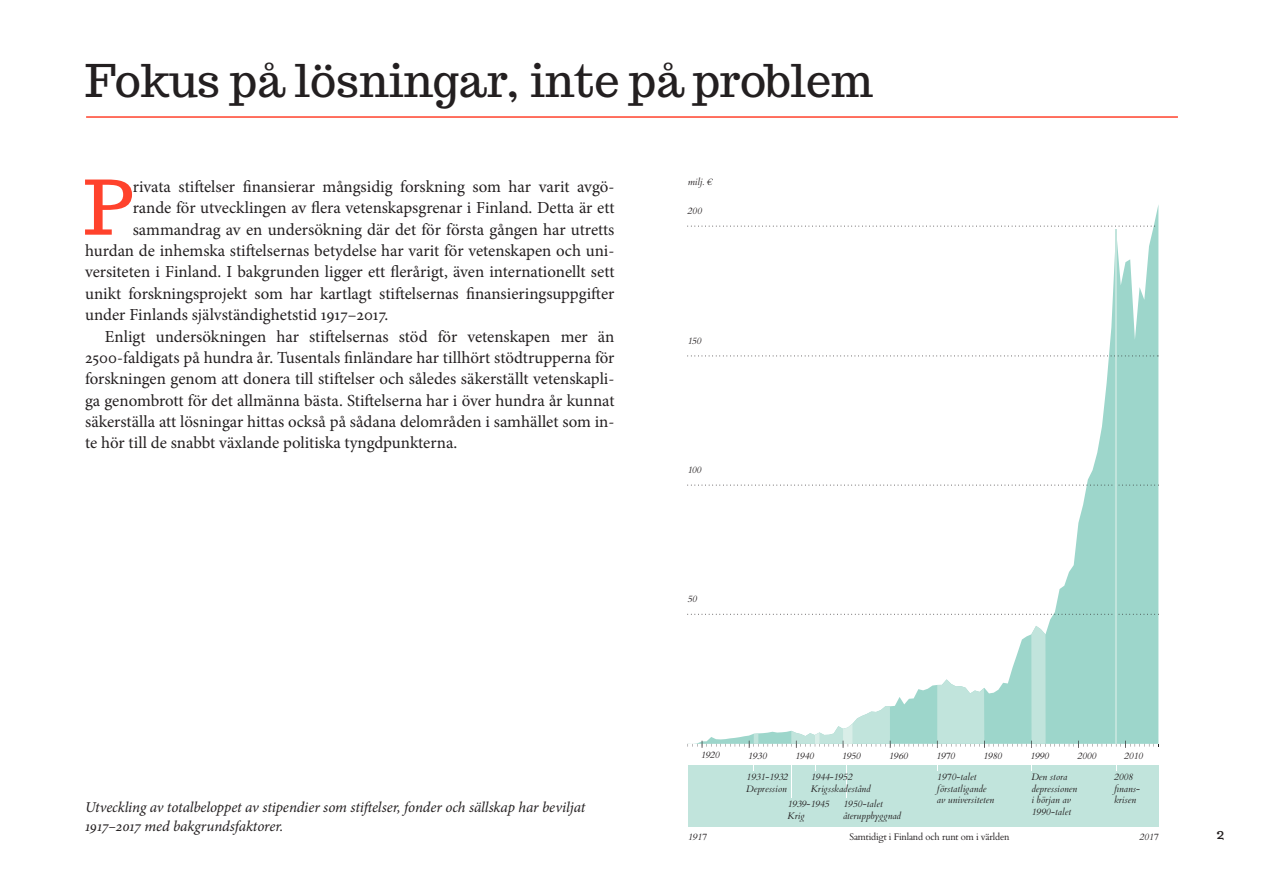
<style>
.page{position:relative;width:1263px;height:893px;background:#fff}
.page>*{position:absolute;margin:0;border:0;box-sizing:border-box;transform-origin:0 0}
.leipis{font:75px "Trocchi";color:#ff422c}
.t1{font:45px "Trocchi";color:#231f20}
.leipis-2{font:16.8px "Minion Pro";color:#231f20}
.leipis_sis{font:16.8px/21.3px "Minion Pro";color:#231f20;text-align:justify}
.kuvatekstit{font:italic 15px/19.5px "Minion Pro";letter-spacing:-.005em;color:#231f20}
.t2{font:15px "Trocchi";color:#231f20}
.t3{font:italic 9.45px/11.4px "Cardo";color:#231f20}
.t4{font:9.45px "Cardo";letter-spacing:-.02em;color:#231f20}
.t5{font:italic 9.45px/11.4px "Cardo";letter-spacing:-.02em;color:#231f20}
</style>
<div class="page">
<hr style="left:86px;top:116px;width:1092px;height:2px;background:#ff422c">
<div style="left:688px;top:766px;width:470px;height:61px;background:#c1e4dc"></div>
<hr style="left:846px;top:766px;width:1px;height:32px;background:#fff">
<svg style="left:691px;top:207px;width:467px;height:419px"></svg>
<svg style="left:687px;top:614px;width:472px;height:1px"></svg>
<svg style="left:687px;top:485px;width:472px;height:1px"></svg>
<svg style="left:687px;top:355px;width:472px;height:1px"></svg>
<svg style="left:687px;top:226px;width:468px;height:1px"></svg>
<hr style="left:1115px;top:229px;width:2px;height:515px;background:#c1e4dc">
<svg style="left:688px;top:626px;width:471px;height:122px"></svg>
<hr style="left:791px;top:766px;width:1px;height:32px;background:#fff">
<p class="t1" style="left:85px;top:51px;width:790px">Fokus på lösningar, inte på problem</p>
<p class="leipis" style="left:84px;top:158px;width:50px">P</p>
<p class="leipis-2" style="left:133px;top:175px;width:483px">rivata stiftelser finansierar mångsidig forskning som har varit avgö-</p>
<p class="leipis-2" style="left:133px;top:197px;width:483px">rande för utvecklingen av flera vetenskapsgrenar i Finland. Detta är ett</p>
<p class="leipis-2" style="left:133px;top:218px;width:483px">sammandrag av en undersökning där det för första gången har utretts</p>
<p class="leipis-2" style="left:85px;top:239px;width:531px">hurdan de inhemska stiftelsernas betydelse har varit för vetenskapen och uni-</p>
<p class="leipis-2" style="left:85px;top:261px;width:531px">versiteten i Finland. I bakgrunden ligger ett flerårigt, även internationellt sett</p>
<p class="leipis-2" style="left:85px;top:282px;width:531px">unikt forskningsprojekt som har kartlagt stiftelsernas finansieringsuppgifter</p>
<p class="leipis-2" style="left:85px;top:304px;width:305px">under Finlands självständighetstid 1917–2017.</p>
<p class="leipis_sis" style="left:85px;top:326px;width:531px;text-indent:20px">Enligt undersökningen har stiftelsernas stöd för vetenskapen mer än 2500-faldigats på hundra år. Tusentals finländare har tillhört stödtrupperna för forskningen genom att donera till stiftelser och således säkerställt vetenskapli&shy;ga genombrott för det allmänna bästa. Stiftelserna har i över hundra år kunnat säkerställa att lösningar hittas också på sådana delområden i samhället som in&shy;te hör till de snabbt växlande politiska tyngdpunkterna.</p>
<p class="t3" style="left:688px;top:176px;width:26px">milj. €</p>
<p class="t3" style="left:687px;top:205px;width:16px">200</p>
<p class="t3" style="left:687px;top:335px;width:16px">150</p>
<p class="t3" style="left:687px;top:464px;width:16px">100</p>
<p class="t3" style="left:687px;top:593px;width:11px">50</p>
<p class="kuvatekstit" style="left:85px;top:797px;width:502px">Utveckling av totalbeloppet av stipendier som stiftelser, fonder och sällskap har beviljat<br>1917–2017 med bakgrundsfaktorer.</p>
<p class="t3" style="left:701px;top:749px;width:20px">1920</p>
<p class="t3" style="left:748px;top:750px;width:20px">1930</p>
<p class="t3" style="left:795px;top:750px;width:20px">1940</p>
<p class="t3" style="left:842px;top:750px;width:20px">1950</p>
<p class="t3" style="left:889px;top:750px;width:20px">1960</p>
<p class="t3" style="left:936px;top:750px;width:20px">1970</p>
<p class="t3" style="left:983px;top:750px;width:20px">1980</p>
<p class="t3" style="left:1030px;top:750px;width:20px">1990</p>
<p class="t3" style="left:1077px;top:750px;width:20px">2000</p>
<p class="t3" style="left:1124px;top:750px;width:20px">2010</p>
<p class="t3" style="left:811px;top:771px;width:62px">1944-1952<br>Krigsskadestånd</p>
<p class="t3" style="left:937px;top:771px;width:59px">1970-talet förstatligande av universiteten</p>
<p class="t3" style="left:1031px;top:771px;width:47px">Den stora depressionen i början av<br>1990-talet</p>
<p class="t3" style="left:1114px;top:771px;width:28px">2008 finans&shy;krisen</p>
<p class="t3" style="left:746px;top:771px;width:43px">1931-1932<br>Depression</p>
<p class="t5" style="left:787px;top:798px;width:43px">1939-1945<br>Krig</p>
<p class="t3" style="left:843px;top:798px;width:60px">1950-talet återuppbyggnad</p>
<p class="t3" style="left:688px;top:831px;width:20px">1917</p>
<p class="t4" style="left:849px;top:830px;width:162px">Samtidigt i Finland och runt om i världen</p>
<p class="t3" style="left:1140px;top:831px;width:20px">2017</p>
<p class="t2" style="left:1216px;top:824px;width:9px">2</p>
</div>
